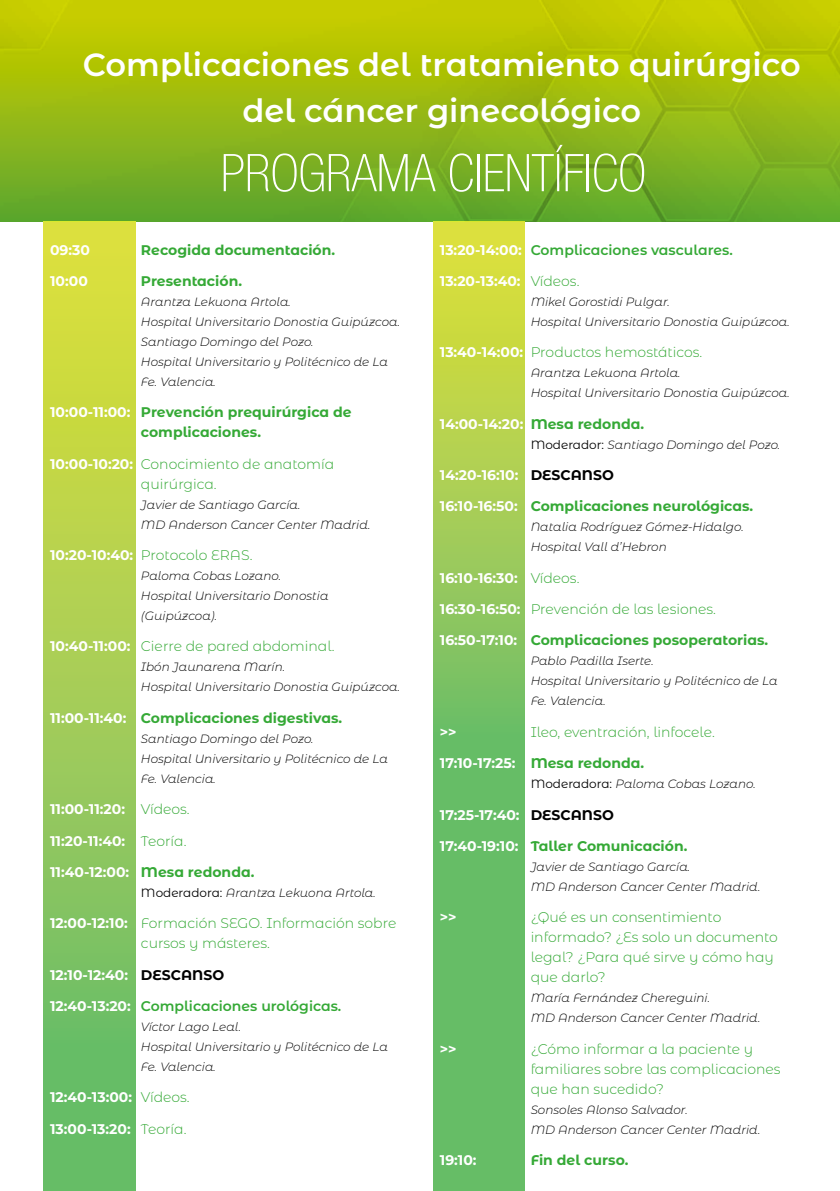
<style>
.page{position:relative;width:840px;height:1191px;background:#fff}
.page>*{position:absolute;margin:0;border:0;box-sizing:border-box;transform-origin:0 0}
.t1{font:100 condensed 52px "Helvetica Neue LT Std";color:#fff}
.t2{font:600 32px/46px "Montserrat Alternates";color:#fff;text-align:center}
.t3{font:300 14px/20px "Montserrat Alternates";color:#35a936}
.t4{font:700 14px "Montserrat Alternates";color:#fff}
.t5{font:700 14px/20px "Montserrat Alternates";color:#35a936;text-align:center}
.t6{font:600 14px "Montserrat Alternates";color:#35a936}
.t7{font:italic 300 12px/20px "Montserrat Alternates";color:#000}
.s1{color:#fff}
.s2{font-weight:700;color:#fff}
.s3{font-weight:300;color:#35a936}
.s4{color:#35a936}
.s5{font-weight:400;font-style:normal}
.s6{color:#000}
</style>
<div class="page">
<div style="left:0;top:0;width:839px;height:221px;background:linear-gradient(to bottom,#d0ce00,#5ea72f)"></div>
<div style="left:43px;top:221px;width:92px;height:970px;background:linear-gradient(to bottom,#e4e13b,#5db96e)"></div>
<svg style="left:433px;top:221px;width:91px;height:970px;background:#8ac65b"></svg>
<h2 class="t2" style="left:83px;top:41px;width:718px">Complicaciones del tratamiento quirúrgico del cáncer ginecológico</h2>
<h1 class="t1" style="left:220px;top:144px;width:427px">PROGRAMA CIENTÍFICO</h1>
<p class="t4" style="left:50px;top:239px;width:41px">09:30</p>
<p class="t5" style="left:141px;top:239px;width:196px">Recogida documentación.</p>
<p class="t4" style="left:50px;top:271px;width:39px">10:00</p>
<p class="t5" style="left:141px;top:270px;width:102px">Presentación.</p>
<p class="t7" style="left:141px;top:291px;width:260px">Arantza Lekuona Artola.<br>Hospital Universitario Donostia Guipúzcoa.<br>Santiago Domingo del Pozo.<br>Hospital Universitario y Politécnico de La<br>Fe. Valencia.</p>
<p class="t5" style="left:50px;top:402px;width:303px"><span class="s1">10:00-11:00:</span> Prevención prequirúrgica de complicaciones.</p>
<p class="t3" style="left:141px;top:453px;width:195px;text-indent:-91px"><span class="s2">10:00-10:20:</span> Conocimiento de anatomía quirúrgica.</p>
<p class="t7" style="left:141px;top:494px;width:231px">Javier de Santiago García.<br>MD Anderson Cancer Center Madrid.</p>
<p class="t3" style="left:50px;top:544px;width:204px"><span class="s2">10:20-10:40:</span> Protocolo ERAS.</p>
<p class="t7" style="left:141px;top:565px;width:189px">Paloma Cobas Lozano.<br>Hospital Universitario Donostia (Guipúzcoa).</p>
<p class="t3" style="left:50px;top:636px;width:286px"><span class="s2">10:40-11:00:</span> Cierre de pared abdominal.</p>
<p class="t7" style="left:141px;top:657px;width:260px">Ibón Jaunarena Marín.<br>Hospital Universitario Donostia Guipúzcoa.</p>
<p class="t5" style="left:50px;top:707px;width:293px"><span class="s1">11:00-11:40:</span> Complicaciones digestivas.</p>
<p class="t7" style="left:141px;top:728px;width:248px">Santiago Domingo del Pozo.<br>Hospital Universitario y Politécnico de La<br>Fe. Valencia.</p>
<p class="t4" style="left:50px;top:799px;width:141px">11:00-11:20: <span class="s3">Vídeos.</span></p>
<p class="t4" style="left:50px;top:830px;width:138px">11:20-11:40: <span class="s3">Teoría.</span></p>
<p class="t4" style="left:50px;top:861px;width:206px">11:40-12:00: <span class="s4">Mesa redonda.</span></p>
<p class="t7" style="left:141px;top:882px;width:236px"><span class="s5">Moderadora:</span> Arantza Lekuona Artola.</p>
<p class="t3" style="left:141px;top:912px;width:257px;text-indent:-91px"><span class="s2">12:00-12:10:</span> Formación SEGO. Información sobre cursos y másteres.</p>
<p class="t4" style="left:50px;top:964px;width:175px">12:10-12:40: <span class="s6">DESCANSO</span></p>
<p class="t6" style="left:50px;top:996px;width:292px"><span class="s2">12:40-13:20:</span> Complicaciones urológicas.</p>
<p class="t7" style="left:141px;top:1016px;width:248px">Víctor Lago Leal.<br>Hospital Universitario y Politécnico de La<br>Fe. Valencia.</p>
<p class="t4" style="left:50px;top:1087px;width:141px">12:40-13:00: <span class="s3">Vídeos.</span></p>
<p class="t4" style="left:50px;top:1118px;width:138px">13:00-13:20: <span class="s3">Teoría.</span></p>
<p class="t6" style="left:439px;top:240px;width:294px"><span class="s2">13:20-14:00:</span> Complicaciones vasculares.</p>
<p class="t4" style="left:439px;top:271px;width:141px">13:20-13:40: <span class="s3">Vídeos.</span></p>
<p class="t7" style="left:530px;top:291px;width:260px">Mikel Gorostidi Pulgar.<br>Hospital Universitario Donostia Guipúzcoa.</p>
<p class="t3" style="left:439px;top:342px;width:264px"><span class="s2">13:40-14:00:</span> Productos hemostáticos.</p>
<p class="t7" style="left:530px;top:363px;width:260px">Arantza Lekuona Artola.<br>Hospital Universitario Donostia Guipúzcoa.</p>
<p class="t4" style="left:439px;top:413px;width:206px">14:00-14:20: <span class="s4">Mesa redonda.</span></p>
<p class="t7" style="left:530px;top:434px;width:251px"><span class="s5">Moderador:</span> Santiago Domingo del Pozo.</p>
<p class="t4" style="left:439px;top:465px;width:175px">14:20-16:10: <span class="s6">DESCANSO</span></p>
<p class="t5" style="left:439px;top:496px;width:315px"><span class="s1">16:10-16:50:</span> Complicaciones neurológicas.</p>
<p class="t7" style="left:530px;top:517px;width:214px">Natalia Rodríguez Gómez-Hidalgo.<br>Hospital Vall d’Hebron</p>
<p class="t4" style="left:439px;top:567px;width:141px">16:10-16:30: <span class="s3">Vídeos.</span></p>
<p class="t3" style="left:439px;top:598px;width:277px"><span class="s2">16:30-16:50:</span> Prevención de las lesiones.</p>
<p class="t5" style="left:439px;top:630px;width:329px"><span class="s1">16:50-17:10:</span> Complicaciones posoperatorias.</p>
<p class="t7" style="left:530px;top:651px;width:248px">Pablo Padilla Iserte.<br>Hospital Universitario y Politécnico de La<br>Fe. Valencia.</p>
<p class="t4" style="left:439px;top:721px;width:18px">&gt;&gt;</p>
<p class="t3" style="left:530px;top:721px;width:185px">Ileo, eventración, linfocele.</p>
<p class="t4" style="left:439px;top:753px;width:206px">17:10-17:25: <span class="s4">Mesa redonda.</span></p>
<p class="t7" style="left:530px;top:773px;width:226px"><span class="s5">Moderadora:</span> Paloma Cobas Lozano.</p>
<p class="t4" style="left:439px;top:804px;width:175px">17:25-17:40: <span class="s6">DESCANSO</span></p>
<p class="t5" style="left:439px;top:835px;width:249px"><span class="s1">17:40-19:10:</span> Taller Comunicación.</p>
<p class="t7" style="left:530px;top:856px;width:231px">Javier de Santiago García.<br>MD Anderson Cancer Center Madrid.</p>
<p class="t4" style="left:439px;top:907px;width:18px">&gt;&gt;</p>
<p class="t3" style="left:530px;top:906px;width:248px">¿Qué es un consentimiento informado? ¿Es solo un documento legal? ¿Para qué sirve y cómo hay que darlo?</p>
<p class="t7" style="left:530px;top:987px;width:231px">María Fernández Chereguini.<br>MD Anderson Cancer Center Madrid.</p>
<p class="t4" style="left:439px;top:1038px;width:18px">&gt;&gt;</p>
<p class="t3" style="left:530px;top:1038px;width:251px">¿Cómo informar a la paciente y familiares sobre las complicaciones que han sucedido?</p>
<p class="t7" style="left:530px;top:1099px;width:231px">Sonsoles Alonso Salvador.<br>MD Anderson Cancer Center Madrid.</p>
<p class="t4" style="left:439px;top:1150px;width:38px">19:10:</p>
<p class="t5" style="left:530px;top:1149px;width:99px">Fin del curso.</p>
</div>
